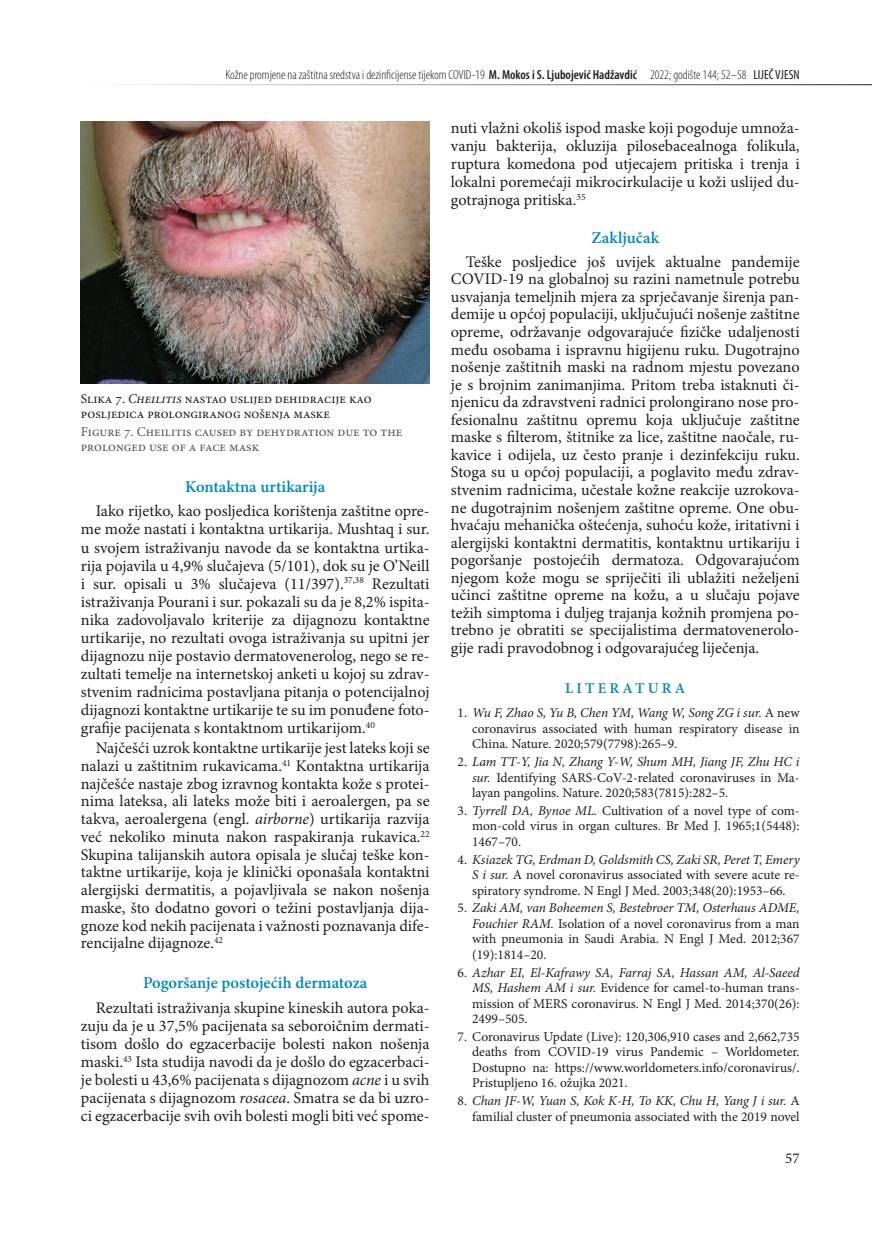
<style>
.page{position:relative;width:872px;height:1234px;background:#fff}
.page>*{position:absolute;margin:0;border:0;box-sizing:border-box;transform-origin:0 0}
.t1{font:600 16.5px "Minion Pro";color:#0087c5}
.t2{font:16.2px/18px "Minion Pro";color:#1f1e1f;text-align:justify}
.t3{font:600 15px "Minion Pro";letter-spacing:.21em;color:#0087c5}
.t4{font:15px "Minion Pro";color:#1f1e1f}
.t5{font:13.5px/15.5px "Minion Pro";color:#1f1e1f;text-align:justify}
.t6{font:13.5px/15px "Minion Pro";color:#565557}
.t7{font:300 condensed 13.2px "Myriad Pro";color:#1f1e1f}
.s1{font-weight:600}
.s2{font-weight:400}
.s3{font-style:italic}
</style>
<div class="page">
<hr style="left:81px;top:84px;width:791px;height:1px;background:#1f1e1f">
<img style="left:81px;top:121px;width:348px;height:262px">
<p class="t7" style="left:225px;top:67px;width:576px">Kožne promjene na zaštitna sredstva i dezinficijense tijekom COVID-19 <span class="s1">M. Mokos i S. Ljubojević Hadžavdić</span> 2022; godište 144; 52–58 <span class="s2">LIJEČ VJESN</span></p>
<p class="t5" style="left:81px;top:391px;width:292px;line-height:15px">Slika 7. <span class="s3">Cheilitis</span> nastao uslijed dehidracije kao posljedica prolongiranog nošenja maske</p>
<p class="t6" style="left:81px;top:423px;width:323px">Figure 7. Cheilitis caused by dehydration due to the prolonged use of a face mask</p>
<p class="t1" style="left:185px;top:475px;width:142px">Kontaktna urtikarija</p>
<p class="t2" style="left:81px;top:502px;width:351px;text-align:left;text-indent:15px">Iako rijetko, kao posljedica korištenja zaštitne opre&shy;me može nastati i kontaktna urtikarija. Mushtaq i sur. u svojem istraživanju navode da se kontaktna urtika&shy;rija pojavila u 4,9% slučajeva (5/101), dok su je O’Neill i sur. opisali u 3% slučajeva (11/397).<sup>37,38</sup> Rezultati istraživanja Pourani i sur. pokazali su da je 8,2% ispita&shy;nika zadovoljavalo kriterije za dijagnozu kontaktne urtikarije, no rezultati ovoga istraživanja su upitni jer dijagnozu nije postavio dermatovenerolog, nego se re&shy;zultati temelje na internetskoj anketi u kojoj su zdrav&shy;stvenim radnicima postavljana pitanja o potencijalnoj dijagnozi kontaktne urtikarije te su im ponuđene foto&shy;grafije pacijenata s kontaktnom urtikarijom.<sup>40</sup></p>
<p class="t2" style="left:81px;top:739px;width:350px;text-indent:15px">Najčešći uzrok kontaktne urtikarije jest lateks koji se nalazi u zaštitnim rukavicama.<sup>41</sup> Kontaktna urtikarija najčešće nastaje zbog izravnog kontakta kože s protei&shy;nima lateksa, ali lateks može biti i aeroalergen, pa se takva, aeroalergena (engl. <span class="s3">airborne</span>) urtikarija razvija već nekoliko minuta nakon raspakiranja rukavica.<sup>22<br></sup>Skupina talijanskih autora opisala je slučaj teške kon&shy;taktne urtikarije, koja je klinički oponašala kontaktni alergijski dermatitis, a pojavljivala se nakon nošenja maske, što dodatno govori o težini postavljanja dija&shy;gnoze kod nekih pacijenata i važnosti poznavanja dife&shy;rencijalne dijagnoze.<sup>42</sup></p>
<p class="t1" style="left:143px;top:971px;width:226px">Pogoršanje postojećih dermatoza</p>
<p class="t2" style="left:81px;top:998px;width:350px;text-indent:15px">Rezultati istraživanja skupine kineskih autora poka&shy;zuju da je u 37,5% pacijenata sa seboroičnim dermati&shy;tisom došlo do egzacerbacije bolesti nakon nošenja maski.<sup>43</sup> Ista studija navodi da je došlo do egzacerbaci&shy;je bolesti u 43,6% pacijenata s dijagnozom <span class="s3">acne</span> i u svih pacijenata s dijagnozom <span class="s3">rosacea</span>. Smatra se da bi uzro&shy;ci egzacerbacije svih ovih bolesti mogli biti već spome-</p>
<p class="t2" style="left:451px;top:119px;width:350px">nuti vlažni okoliš ispod maske koji pogoduje umnoža&shy;vanju bakterija, okluzija pilosebacealnoga folikula, ruptura komedona pod utjecajem pritiska i trenja i lokalni poremećaji mikrocirkulacije u koži uslijed du&shy;gotrajnoga pritiska.<sup>35</sup></p>
<p class="t1" style="left:591px;top:226px;width:69px">Zaključak</p>
<p class="t2" style="left:451px;top:253px;width:350px;line-height:17.5px;text-indent:15px">Teške posljedice još uvijek aktualne pandemije COVID-19 na globalnoj su razini nametnule potrebu usvajanja temeljnih mjera za sprječavanje širenja pan&shy;demije u općoj populaciji, uključujući nošenje zaštitne opreme, održavanje odgovarajuće fizičke udaljenosti među osobama i ispravnu higijenu ruku. Dugotrajno nošenje zaštitnih maski na radnom mjestu povezano je s brojnim zanimanjima. Pritom treba istaknuti či&shy;njenicu da zdravstveni radnici prolongirano nose pro&shy;fesionalnu zaštitnu opremu koja uključuje zaštitne maske s filterom, štitnike za lice, zaštitne naočale, ru&shy;kavice i odijela, uz često pranje i dezinfekciju ruku.<br>Stoga su u općoj populaciji, a poglavito među zdrav&shy;stvenim radnicima, učestale kožne reakcije uzrokova&shy;ne dugotrajnim nošenjem zaštitne opreme. One obu&shy;hvaćaju mehanička oštećenja, suhoću kože, iritativni i alergijski kontaktni dermatitis, kontaktnu urtikariju i pogoršanje postojećih dermatoza. Odgovarajućom njegom kože mogu se spriječiti ili ublažiti neželjeni učinci zaštitne opreme na kožu, a u slučaju pojave težih simptoma i duljeg trajanja kožnih promjena po&shy;trebno je obratiti se specijalistima dermatovenerolo&shy;gije radi pravodobnog i odgovarajućeg liječenja.</p>
<p class="t3" style="left:565px;top:678px;width:122px">LITERATURA</p>
<p class="t5" style="left:472px;top:705px;width:329px;text-indent:-15px">1. <span class="s3">Wu F, Zhao S, Yu B, Chen YM, Wang W, Song ZG i sur.</span> A new coronavirus associated with human respiratory disease in China. Nature. 2020;579(7798):265–9.</p>
<p class="t5" style="left:472px;top:754px;width:329px;text-indent:-15px">2. <span class="s3">Lam TT-Y, Jia N, Zhang Y-W, Shum MH, Jiang JF, Zhu HC i sur.</span> Identifying SARS-CoV-2-related coronaviruses in Ma&shy;layan pangolins. Nature. 2020;583(7815):282–5.</p>
<p class="t5" style="left:472px;top:802px;width:329px;text-indent:-15px">3. <span class="s3">Tyrrell DA, Bynoe ML.</span> Cultivation of a novel type of com&shy;mon-cold virus in organ cultures. Br Med J. 1965;1(5448):<br>1467–70.</p>
<p class="t5" style="left:472px;top:851px;width:329px;text-indent:-15px">4. <span class="s3">Ksiazek TG, Erdman D, Goldsmith CS, Zaki SR, Peret T, Emery S i sur.</span> A novel coronavirus associated with severe acute re&shy;spiratory syndrome. N Engl J Med. 2003;348(20):1953–66.</p>
<p class="t5" style="left:472px;top:900px;width:329px;text-indent:-15px">5. <span class="s3">Zaki AM, van Boheemen S, Bestebroer TM, Osterhaus ADME, Fouchier RAM.</span> Isolation of a novel coronavirus from a man with pneumonia in Saudi Arabia. N Engl J Med. 2012;367 (19):1814–20.</p>
<p class="t5" style="left:472px;top:964px;width:329px;text-indent:-15px">6. <span class="s3">Azhar EI, El-Kafrawy SA, Farraj SA, Hassan AM, Al-Saeed MS, Hashem AM i sur.</span> Evidence for camel-to-human trans&shy;mission of MERS coronavirus. N Engl J Med. 2014;370(26):<br>2499–505.</p>
<p class="t5" style="left:472px;top:1028px;width:329px;text-indent:-15px">7. Coronavirus Update (Live): 120,306,910 cases and 2,662,735 deaths from COVID-19 virus Pandemic – Worldometer.<br>Dostupno na: https://www.worldometers.info/coronavirus/.<br>Pristupljeno 16. ožujka 2021.</p>
<p class="t5" style="left:457px;top:1092px;width:343px;text-align:right">8. <span class="s3">Chan JF-W, Yuan S, Kok K-H, To KK, Chu H, Yang J i sur.</span> A familial cluster of pneumonia associated with the 2019 novel</p>
<p class="t4" style="left:785px;top:1147px;width:16px">57</p>
</div>
